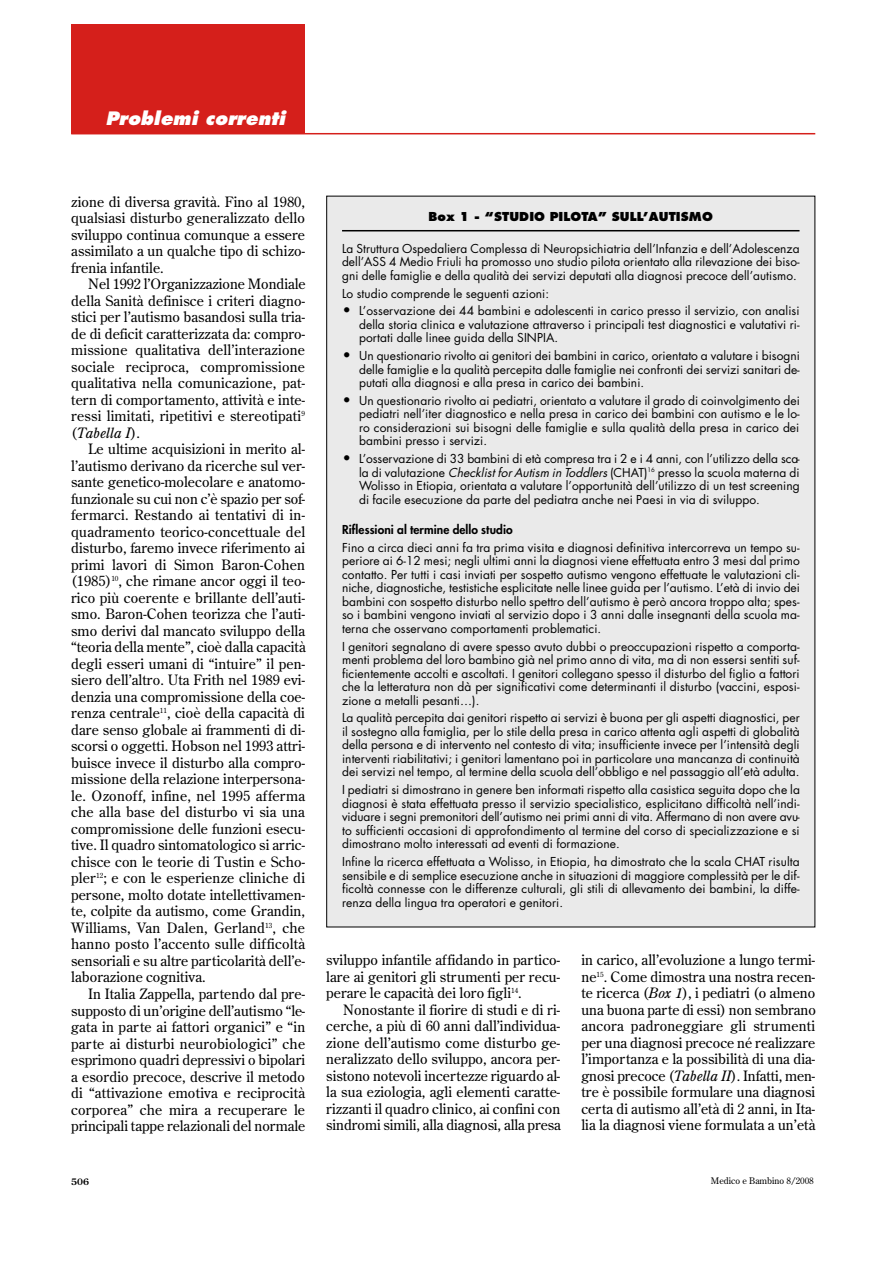
<style>
.page{position:relative;width:891px;height:1262px;background:#fff}
.page>*{position:absolute;margin:0;border:0;box-sizing:border-box;transform-origin:0 0}
.t1{font:italic 800 18px "Futura";color:#fff}
.t2{font:14.25px/16.5px "Century Old Style";letter-spacing:.005em;color:#000;text-align:justify}
.t3{font:12px/13.5px "Futura";letter-spacing:.005em;color:#000;text-align:justify}
.t4{font:800 12px "Futura";letter-spacing:.01em;color:#000}
.t5{font:800 12px "Futura";letter-spacing:.005em;color:#000}
.t6{font:9px "Century Old Style";color:#000}
.t7{font:700 9px "Century Old Style";color:#000}
.s1{font-style:italic}
.s2{font-family:"Century Old Style";font-size:14.25px}
</style>
<div class="page">
<div style="left:71px;top:24px;width:234px;height:110px;background:#d51f1b"></div>
<hr style="left:71px;top:133px;width:744px;height:1px;background:#d51f1b">
<div style="left:327px;top:196px;width:488px;height:730px;background:#eaeaea"></div>
<hr style="left:342px;top:230px;width:458px;height:1px;background:#000">
<h1 class="t1" style="left:105px;top:111px;width:181px">Problemi correnti</h1>
<p class="t2" style="left:71px;top:194px;width:235px">zione di diversa gravità. Fino al 1980, qualsiasi disturbo generalizzato dello sviluppo continua comunque a essere assimilato a un qualche tipo di schizo&shy;frenia infantile.</p>
<p class="t2" style="left:71px;top:277px;width:236px;text-indent:17px">Nel 1992 l’Organizzazione Mondiale della Sanità definisce i criteri diagno&shy;stici per l’autismo basandosi sulla tria&shy;de di deficit caratterizzata da: compro&shy;missione qualitativa dell’interazione sociale reciproca, compromissione qualitativa nella comunicazione, pat&shy;tern di comportamento, attività e inte&shy;ressi limitati, ripetitivi e stereotipati<sup>9 </sup>(<span class="s1">Tabella I</span>).</p>
<p class="t2" style="left:71px;top:442px;width:236px;text-indent:17px">Le ultime acquisizioni in merito al&shy;l’autismo derivano da ricerche sul ver&shy;sante genetico-molecolare e anatomo&shy;funzionale su cui non c’è spazio per sof&shy;fermarci. Restando ai tentativi di in&shy;quadramento teorico-concettuale del disturbo, faremo invece riferimento ai primi lavori di Simon Baron-Cohen (1985)<sup>10</sup>, che rimane ancor oggi il teo&shy;rico più coerente e brillante dell’auti&shy;smo. Baron-Cohen teorizza che l’auti&shy;smo derivi dal mancato sviluppo della “teoria della mente”, cioè dalla capacità degli esseri umani di “intuire” il pen&shy;siero dell’altro. Uta Frith nel 1989 evi&shy;denzia una compromissione della coe&shy;renza centrale<sup>11</sup>, cioè della capacità di dare senso globale ai frammenti di di&shy;scorsi o oggetti. Hobson nel 1993 attri&shy;buisce invece il disturbo alla compro&shy;missione della relazione interpersona&shy;le. Ozonoff, infine, nel 1995 afferma che alla base del disturbo vi sia una compromissione delle funzioni esecu&shy;tive. Il quadro sintomatologico si arric&shy;chisce con le teorie di Tustin e Scho&shy;pler<sup>12</sup>; e con le esperienze cliniche di persone, molto dotate intellettivamen&shy;te, colpite da autismo, come Grandin, Williams, Van Dalen, Gerland<sup>13</sup>, che hanno posto l’accento sulle difficoltà sensoriali e su altre particolarità dell’e&shy;laborazione cognitiva.</p>
<p class="t2" style="left:71px;top:986px;width:236px;text-indent:17px">In Italia Zappella, partendo dal pre&shy;supposto di un’origine dell’autismo “le&shy;gata in parte ai fattori organici” e “in parte ai disturbi neurobiologici” che esprimono quadri depressivi o bipolari a esordio precoce, descrive il metodo di “attivazione emotiva e reciprocità corporea” che mira a recuperare le principali tappe relazionali del normale</p>
<p class="t4" style="left:429px;top:212px;width:286px">Box 1 - “STUDIO PILOTA” SULL’AUTISMO</p>
<p class="t3" style="left:342px;top:242px;width:459px">La Struttura Ospedaliera Complessa di Neuropsichiatria dell’Infanzia e dell’Adolescenza dell’ASS 4 Medio Friuli ha promosso uno studio pilota orientato alla rilevazione dei biso&shy;gni delle famiglie e della qualità dei servizi deputati alla diagnosi precoce dell’autismo.</p>
<p class="t3" style="left:342px;top:287px;width:209px">Lo studio comprende le seguenti azioni:</p>
<p class="t3" style="left:359px;top:305px;width:442px;text-indent:-17px"><span class="s2">•</span> L’osservazione dei 44 bambini e adolescenti in carico presso il servizio, con analisi della storia clinica e valutazione attraverso i principali test diagnostici e valutativi ri&shy;portati dalle linee guida della SINPIA.</p>
<p class="t3" style="left:359px;top:350px;width:442px;text-indent:-17px"><span class="s2">•</span> Un questionario rivolto ai genitori dei bambini in carico, orientato a valutare i bisogni delle famiglie e la qualità percepita dalle famiglie nei confronti dei servizi sanitari de&shy;putati alla diagnosi e alla presa in carico dei bambini.</p>
<p class="t3" style="left:359px;top:394px;width:442px;text-indent:-17px"><span class="s2">•</span> Un questionario rivolto ai pediatri, orientato a valutare il grado di coinvolgimento dei pediatri nell’iter diagnostico e nella presa in carico dei bambini con autismo e le lo&shy;ro considerazioni sui bisogni delle famiglie e sulla qualità della presa in carico dei bambini presso i servizi.</p>
<p class="t3" style="left:359px;top:453px;width:442px;text-indent:-17px"><span class="s2">•</span> L’osservazione di 33 bambini di età compresa tra i 2 e i 4 anni, con l’utilizzo della sca&shy;la di valutazione <span class="s1">Checklist for Autism in Toddlers</span> (CHAT)<sup>16</sup> presso la scuola materna di Wolisso in Etiopia, orientata a valutare l’opportunità dell’utilizzo di un test screening di facile esecuzione da parte del pediatra anche nei Paesi in via di sviluppo.</p>
<p class="t5" style="left:342px;top:524px;width:172px">Riflessioni al termine dello studio</p>
<p class="t3" style="left:342px;top:542px;width:459px">Fino a circa dieci anni fa tra prima visita e diagnosi definitiva intercorreva un tempo su&shy;periore ai 6-12 mesi; negli ultimi anni la diagnosi viene effettuata entro 3 mesi dal primo contatto. Per tutti i casi inviati per sospetto autismo vengono effettuate le valutazioni cli&shy;niche, diagnostiche, testistiche esplicitate nelle linee guida per l’autismo. L’età di invio dei bambini con sospetto disturbo nello spettro dell’autismo è però ancora troppo alta; spes&shy;so i bambini vengono inviati al servizio dopo i 3 anni dalle insegnanti della scuola ma&shy;terna che osservano comportamenti problematici.</p>
<p class="t3" style="left:342px;top:640px;width:459px">I genitori segnalano di avere spesso avuto dubbi o preoccupazioni rispetto a comporta&shy;menti problema del loro bambino già nel primo anno di vita, ma di non essersi sentiti suf&shy;ficientemente accolti e ascoltati. I genitori collegano spesso il disturbo del figlio a fattori che la letteratura non dà per significativi come determinanti il disturbo (vaccini, esposi&shy;zione a metalli pesanti…).</p>
<p class="t3" style="left:342px;top:712px;width:459px">La qualità percepita dai genitori rispetto ai servizi è buona per gli aspetti diagnostici, per il sostegno alla famiglia, per lo stile della presa in carico attenta agli aspetti di globalità della persona e di intervento nel contesto di vita; insufficiente invece per l’intensità degli interventi riabilitativi; i genitori lamentano poi in particolare una mancanza di continuità dei servizi nel tempo, al termine della scuola dell’obbligo e nel passaggio all’età adulta.</p>
<p class="t3" style="left:342px;top:784px;width:459px">I pediatri si dimostrano in genere ben informati rispetto alla casistica seguita dopo che la diagnosi è stata effettuata presso il servizio specialistico, esplicitano difficoltà nell’indi&shy;viduare i segni premonitori dell’autismo nei primi anni di vita. Affermano di non avere avu&shy;to sufficienti occasioni di approfondimento al termine del corso di specializzazione e si dimostrano molto interessati ad eventi di formazione.</p>
<p class="t3" style="left:342px;top:856px;width:459px">Infine la ricerca effettuata a Wolisso, in Etiopia, ha dimostrato che la scala CHAT risulta sensibile e di semplice esecuzione anche in situazioni di maggiore complessità per le dif&shy;ficoltà connesse con le differenze culturali, gli stili di allevamento dei bambini, la diffe&shy;renza della lingua tra operatori e genitori.</p>
<p class="t2" style="left:326px;top:953px;width:235px">sviluppo infantile affidando in partico&shy;lare ai genitori gli strumenti per recu&shy;perare le capacità dei loro figli<sup>14</sup>.</p>
<p class="t2" style="left:326px;top:1002px;width:236px;text-indent:17px">Nonostante il fiorire di studi e di ri&shy;cerche, a più di 60 anni dall’individua&shy;zione dell’autismo come disturbo ge&shy;neralizzato dello sviluppo, ancora per&shy;sistono notevoli incertezze riguardo al&shy;la sua eziologia, agli elementi caratte&shy;rizzanti il quadro clinico, ai confini con sindromi simili, alla diagnosi, alla presa</p>
<p class="t2" style="left:581px;top:953px;width:236px">in carico, all’evoluzione a lungo termi&shy;ne<sup>15</sup>. Come dimostra una nostra recen&shy;te ricerca (<span class="s1">Box 1</span>), i pediatri (o almeno una buona parte di essi) non sembrano ancora padroneggiare gli strumenti per una diagnosi precoce né realizzare l’importanza e la possibilità di una dia&shy;gnosi precoce (<span class="s1">Tabella II</span>). Infatti, men&shy;tre è possibile formulare una diagnosi certa di autismo all’età di 2 anni, in Ita&shy;lia la diagnosi viene formulata a un’età</p>
<p class="t7" style="left:71px;top:1178px;width:19px">506</p>
<p class="t6" style="left:711px;top:1176px;width:104px">Medico e Bambino 8/2008</p>
</div>
